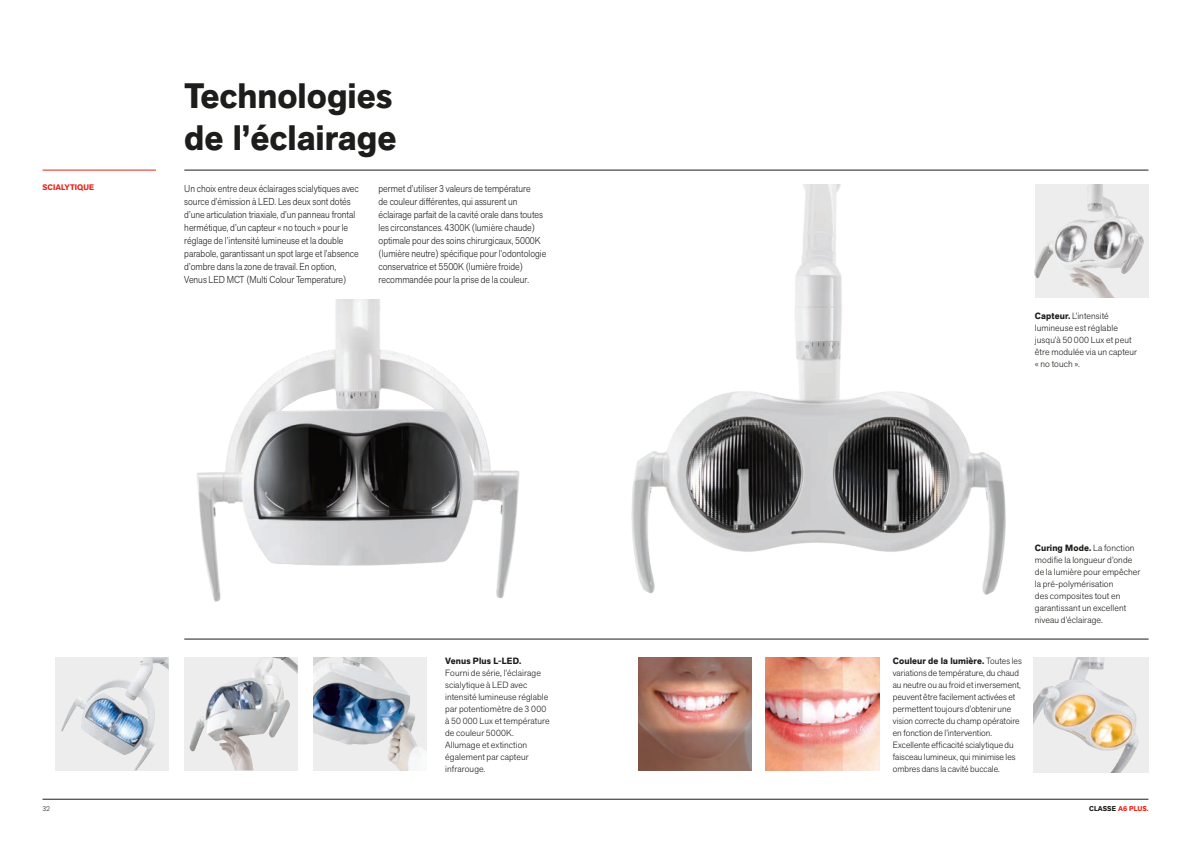
<style>
.page{position:relative;width:1191px;height:842px;background:#fff}
.page>*{position:absolute;margin:0;border:0;box-sizing:border-box;transform-origin:0 0}
.t1{font:700 35px/42px "Akzid Grtsk Next";color:#1d1d1b}
.t2{font:300 10px/13px "Akzid Grtsk Next";color:#1d1d1b;scale:.91 1}
.t3{font:300 9px/12px "Akzid Grtsk Next";letter-spacing:.01em;color:#1d1d1b}
.t4{font:700 9px "Akzid Grtsk Next";letter-spacing:.01em;color:#1d1d1b}
.t5{font:700 8px "Akzid Grtsk Next";letter-spacing:.01em;color:#e72419}
.t6{font:700 7px "Akzid Grtsk Next";letter-spacing:.01em;color:#e72419}
.t7{font:300 7px "Akzid Grtsk Next";color:#1d1d1b}
.s1{font-weight:700}
.s2{color:#1d1d1b}
</style>
<div class="page">
<hr style="left:184px;top:170px;width:964px;height:1px;background:#1d1d1b">
<hr style="left:43px;top:799px;width:1105px;height:1px;background:#1d1d1b">
<hr style="left:43px;top:170px;width:113px;height:1px;background:#e72419">
<img style="left:197px;top:299px;width:323px;height:303px">
<img style="left:631px;top:184px;width:375px;height:411px">
<img style="left:313px;top:657px;width:114px;height:113px">
<div style="left:55px;top:657px;width:114px;height:113px;background:#ededed"></div>
<img style="left:61px;top:657px;width:94px;height:113px">
<div style="left:184px;top:657px;width:114px;height:113px;background:#ededed"></div>
<img style="left:189px;top:657px;width:101px;height:113px">
<img style="left:1035px;top:184px;width:113px;height:114px">
<hr style="left:184px;top:639px;width:964px;height:1px;background:#1d1d1b">
<img style="left:638px;top:657px;width:113px;height:113px">
<img style="left:766px;top:657px;width:113px;height:113px">
<img style="left:1033px;top:657px;width:115px;height:115px">
<h1 class="t1" style="left:184px;top:75px;width:214px">Technologies de l’éclairage</h1>
<p class="t5" style="left:43px;top:182px;width:53px">SCIALYTIQUE</p>
<p class="t2" style="left:184px;top:182px;width:193px">Un choix entre deux éclairages scialytiques avec source d’émission à LED. Les deux sont dotés d’une articulation triaxiale, d’un panneau frontal hermétique, d’un capteur « no touch » pour le réglage de l’intensité lumineuse et la double parabole, garantissant un spot large et l’absence d’ombre dans la zone de travail. En option, Venus LED MCT (Multi Colour Temperature)</p>
<p class="t2" style="left:378px;top:182px;width:186px">permet d’utiliser 3 valeurs de température<br>de couleur différentes, qui assurent un éclairage parfait de la cavité orale dans toutes les circonstances. 4300K (lumière chaude) optimale pour des soins chirurgicaux, 5000K (lumière neutre) spécifique pour l’odontologie conservatrice et 5500K (lumière froide) recommandée pour la prise de la couleur.</p>
<p class="t4" style="left:445px;top:655px;width:78px">Venus Plus L-LED.</p>
<p class="t3" style="left:445px;top:666px;width:106px">Fourni de série, l’éclairage scialytique à LED avec intensité lumineuse réglable par potentiomètre de 3 000 à 50 000 Lux et température de couleur 5000K.<br>Allumage et extinction également par capteur infrarouge.</p>
<p class="t3" style="left:1035px;top:309px;width:104px"><span class="s1">Capteur.</span> L’intensité lumineuse est réglable jusqu’à 50 000 Lux et peut être modulée via un capteur « no touch ».</p>
<p class="t3" style="left:892px;top:654px;width:130px"><span class="s1">Couleur de la lumière.</span> Toutes les variations de température, du chaud au neutre ou au froid et inversement, peuvent être facilement activées et permettent toujours d’obtenir une vision correcte du champ opératoire en fonction de l’intervention.<br>Excellente efficacité scialytique du faisceau lumineux, qui minimise les ombres dans la cavité buccale.</p>
<p class="t3" style="left:1035px;top:542px;width:107px"><span class="s1">Curing Mode.</span> La fonction modifie la longueur d’onde de la lumière pour empêcher la pré-polymérisation<br>des composites tout en garantissant un excellent niveau d’éclairage.</p>
<p class="t7" style="left:43px;top:804px;width:9px">32</p>
<p class="t6" style="left:1089px;top:804px;width:61px"><span class="s2">CLASSE</span> A6 PLUS.</p>
</div>
